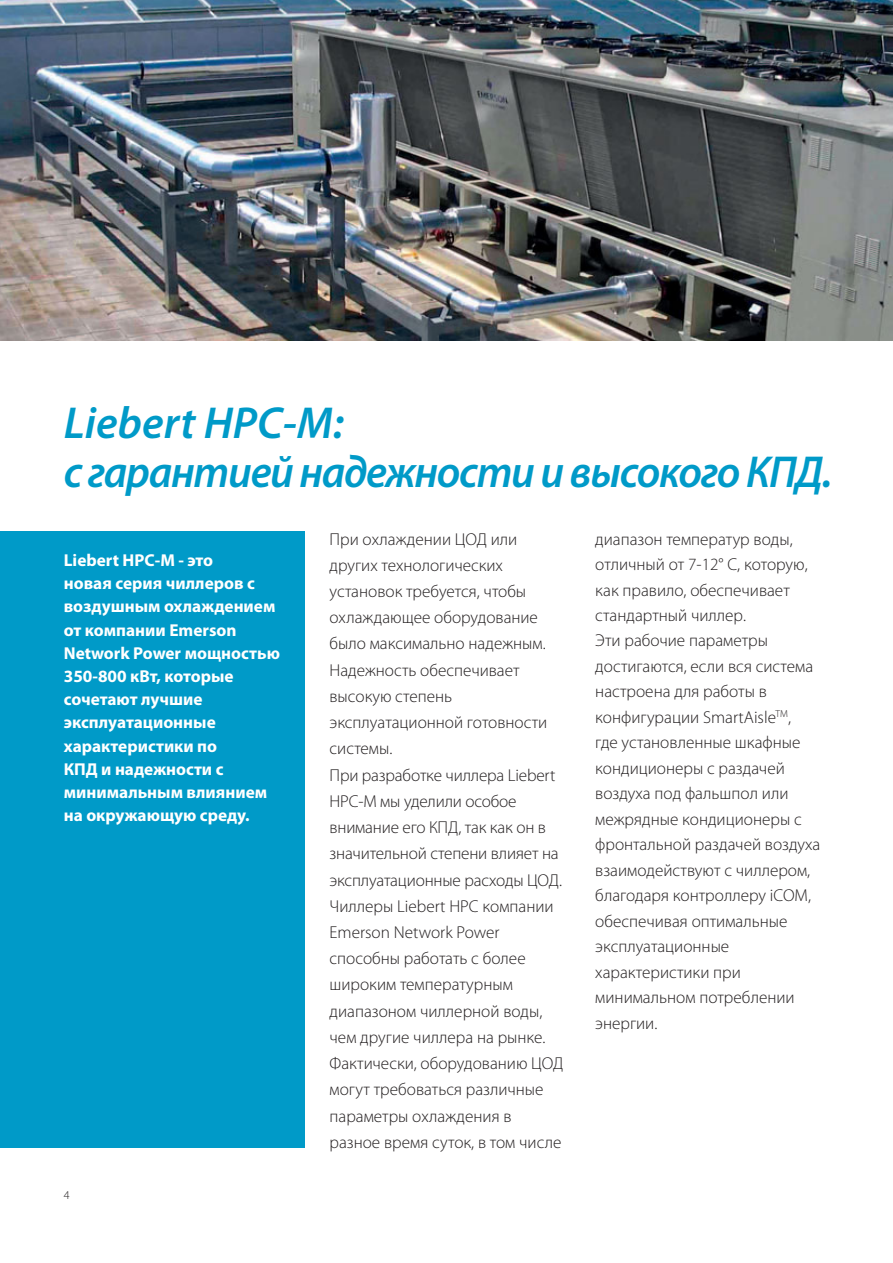
<style>
.page{position:relative;width:893px;height:1263px;background:#fff}
.page>*{position:absolute;margin:0;border:0;box-sizing:border-box;transform-origin:0 0}
.t1{font:italic 600 45px/49.5px "Myriad Pro";letter-spacing:-.03em;color:#009ac8}
.t2{font:300 17.25px/26.2px "Myriad Pro";color:#231f20}
.t3{font:700 17.25px/23.2px "Myriad Pro";color:#fff}
.t4{font:300 12px "Myriad Pro";color:#231f20}
</style>
<div class="page">
<div style="left:0;top:532px;width:305px;height:616px;background:#009ac8"></div>
<img style="left:0;top:0;width:892px;height:340px">
<h1 class="t1" style="left:64px;top:398px;width:770px">Liebert HPC-M:<br>с гарантией надежности и высокого КПД.</h1>
<p class="t2" style="left:329px;top:527px;width:235px">При охлаждении ЦОД или других технологических установок требуется, чтобы охлаждающее оборудование было максимально надежным.<br>Надежность обеспечивает высокую степень эксплуатационной готовности системы.<br>При разработке чиллера Liebert<br>HPC-M мы уделили особое внимание его КПД, так как он в значительной степени влияет на эксплуатационные расходы ЦОД.<br>Чиллеры Liebert HPC компании<br>Emerson Network Power способны работать с более широким температурным диапазоном чиллерной воды, чем другие чиллера на рынке.<br>Фактически, оборудованию ЦОД могут требоваться различные параметры охлаждения в разное время суток, в том числе</p>
<p class="t2" style="left:595px;top:527px;width:226px;line-height:25.5px">диапазон температур воды, отличный от 7-12° C, которую, как правило, обеспечивает стандартный чиллер.<br>Эти рабочие параметры достигаются, если вся система настроена для работы в конфигурации SmartAisle<sup>TM</sup>,<br>где установленные шкафные кондиционеры с раздачей воздуха под фальшпол или межрядные кондиционеры с фронтальной раздачей воздуха взаимодействуют с чиллером, благодаря контроллеру iCOM, обеспечивая оптимальные эксплуатационные характеристики при минимальном потреблении энергии.</p>
<p class="t3" style="left:64px;top:548px;width:218px">Liebert HPC-M - это<br>новая серия чиллеров с воздушным охлаждением от компании Emerson<br>Network Power мощностью<br>350-800 кВт, которые сочетают лучшие эксплуатационные характеристики по<br>КПД и надежности с минимальным влиянием на окружающую среду.</p>
<p class="t4" style="left:64px;top:1191px;width:7px">4</p>
</div>
